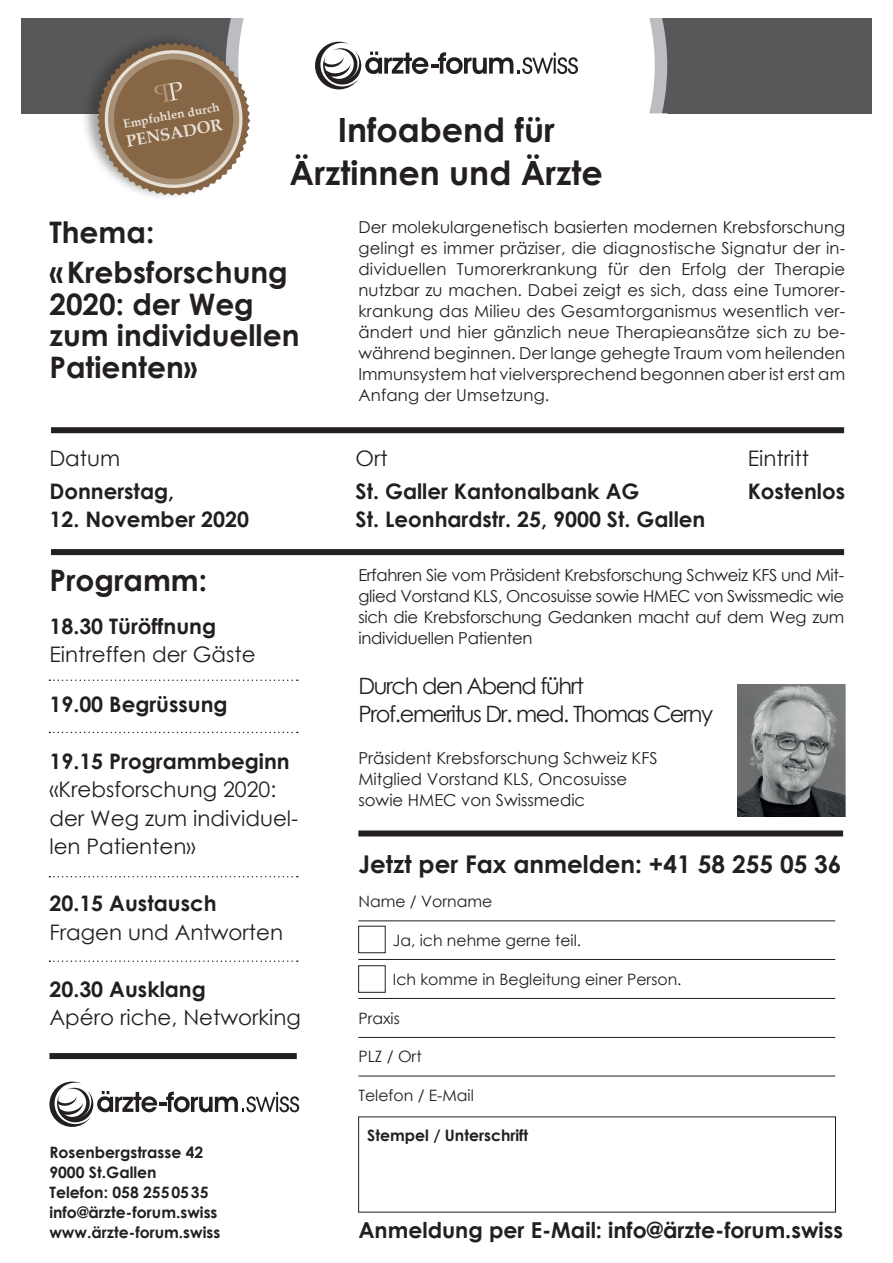
<style>
.page{position:relative;width:893px;height:1263px;background:#fff}
.page>*{position:absolute;margin:0;border:0;box-sizing:border-box;transform-origin:0 0}
.t1{font:700 33.45px/42.9px "Century Gothic";color:#231f20;text-align:center}
.t2{font:700 29.55px/31.5px "Century Gothic";color:#231f20}
.t3{font:700 24.45px "Century Gothic";color:#231f20}
.t4{font:22.5px/28.5px "Century Gothic";letter-spacing:-.06em;color:#231f20}
.t5{font:700 21.9px "Century Gothic";color:#231f20}
.t6{font:700 21.3px/28.5px "Century Gothic";color:#231f20}
.t7{font:21.3px/28.5px "Century Gothic";color:#231f20}
.t8{font:700 16.65px "Palatino Linotype";color:#e7e0d7}
.t9{font:16.5px/21px "Century Gothic";color:#231f20;text-align:justify}
.t10{font:700 15.6px/20px "Century Gothic";color:#231f20}
.t11{font:15.6px "Century Gothic";color:#231f20}
.t12{font:700 12.15px "Palatino Linotype";color:#e7e0d7}
</style>
<div class="page">
<div style="left:21px;top:18px;width:851px;height:95px;background:#57585a"></div>
<svg style="left:228px;top:18px;width:445px;height:96px;background:#f7f7f7"></svg>
<svg style="left:315px;top:42px;width:263px;height:47px;background:#d1d0d0"></svg>
<div style="left:358px;top:830px;width:485px;height:6px;background:#231f20"></div>
<div style="left:51px;top:549px;width:793px;height:6px;background:#231f20"></div>
<div style="left:51px;top:427px;width:793px;height:6px;background:#231f20"></div>
<svg style="left:49px;top:960px;width:249px;height:2px"></svg>
<svg style="left:49px;top:732px;width:249px;height:1px"></svg>
<svg style="left:49px;top:876px;width:249px;height:1px"></svg>
<svg style="left:49px;top:679px;width:249px;height:2px"></svg>
<div style="left:49px;top:1053px;width:248px;height:6px;background:#231f20"></div>
<hr style="left:358px;top:920px;width:477px;height:1px;background:#231f20">
<hr style="left:358px;top:959px;width:477px;height:1px;background:#231f20">
<svg style="left:49px;top:1081px;width:250px;height:46px"></svg>
<svg style="left:250px;top:113px;width:418px;height:1px"></svg>
<hr style="left:358px;top:998px;width:477px;height:1px;background:#231f20">
<hr style="left:358px;top:1037px;width:477px;height:1px;background:#231f20">
<hr style="left:358px;top:1076px;width:477px;height:1px;background:#231f20">
<div style="left:358px;top:926px;width:27px;height:27px;border:1px solid #231f20"></div>
<div style="left:358px;top:965px;width:27px;height:27px;border:1px solid #231f20"></div>
<img style="left:737px;top:685px;width:108px;height:131px">
<div style="left:81px;top:32px;width:169px;height:169px;background:#231f20;opacity:.4"></div>
<svg style="left:97px;top:43px;width:153px;height:153px;background:#9c866f"></svg>
<p class="t12" style="left:122px;top:115px;width:99px;rotate:-10deg">Empfohlen durch</p>
<h1 class="t1" style="left:290px;top:107px;width:315px">Infoabend für<br>Ärztinnen und Ärzte</h1>
<p class="t9" style="left:358px;top:217px;width:488px">Der molekulargenetisch basierten modernen Krebsforschung gelingt es immer präziser, die diagnostische Signatur der in&shy;dividuellen Tumorerkrankung für den Erfolg der Therapie nutzbar zu machen. Dabei zeigt es sich, dass eine Tumorer&shy;krankung das Milieu des Gesamtorganismus wesentlich ver&shy;ändert und hier gänzlich neue Therapieansätze sich zu be&shy;während beginnen. Der lange gehegte Traum vom heilenden Immunsystem hat vielversprechend begonnen aber ist erst am Anfang der Umsetzung.</p>
<p class="t8" style="left:124px;top:129px;width:99px;rotate:-10deg">PENSADOR</p>
<h2 class="t2" style="left:49px;top:211px;width:240px;line-height:40px">Thema: «Krebsforschung</h2>
<h2 class="t2" style="left:49px;top:287px;width:252px">2020: der Weg zum individuellen<br>Patienten»</h2>
<p class="t7" style="left:49px;top:443px;width:72px">Datum</p>
<p class="t6" style="left:49px;top:476px;width:126px">Donnerstag,</p>
<p class="t6" style="left:49px;top:504px;width:201px">12. November 2020</p>
<h2 class="t2" style="left:49px;top:563px;width:159px">Programm:</h2>
<p class="t6" style="left:49px;top:611px;width:168px">18.30 Türöffnung</p>
<p class="t7" style="left:49px;top:640px;width:208px">Eintreffen der Gäste</p>
<p class="t6" style="left:49px;top:689px;width:180px">19.00 Begrüssung</p>
<p class="t6" style="left:49px;top:746px;width:242px">19.15 Programmbeginn</p>
<p class="t7" style="left:49px;top:775px;width:250px">«Krebsforschung 2020: der Weg zum individuel&shy;len Patienten»</p>
<p class="t6" style="left:49px;top:888px;width:169px">20.15 Austausch</p>
<p class="t7" style="left:49px;top:917px;width:235px">Fragen und Antworten</p>
<p class="t6" style="left:49px;top:974px;width:158px">20.30 Ausklang</p>
<p class="t7" style="left:49px;top:1003px;width:253px">Apéro riche, Networking</p>
<p class="t10" style="left:49px;top:1142px;width:172px">Rosenbergstrasse 42<br>9000 St.Gallen<br>Telefon: 058 2550535 info@ärzte-forum.swiss www.ärzte-forum.swiss</p>
<p class="t7" style="left:356px;top:443px;width:34px">Ort</p>
<p class="t7" style="left:748px;top:443px;width:63px">Eintritt</p>
<p class="t6" style="left:356px;top:476px;width:351px">St. Galler Kantonalbank AG<br>St. Leonhardstr. 25, 9000 St. Gallen</p>
<p class="t6" style="left:748px;top:476px;width:99px">Kostenlos</p>
<p class="t9" style="left:358px;top:564px;width:487px">Erfahren Sie vom Präsident Krebsforschung Schweiz KFS und Mit&shy;glied Vorstand KLS, Oncosuisse sowie HMEC von Swissmedic wie sich die Krebsforschung Gedanken macht auf dem Weg zum individuellen Patienten</p>
<h3 class="t4" style="left:358px;top:671px;width:356px">Durch den Abend führt<br>Prof.emeritus Dr. med. Thomas Cerny</h3>
<p class="t9" style="left:358px;top:747px;width:301px;text-align:left">Präsident Krebsforschung Schweiz KFS<br>Mitglied Vorstand KLS, Oncosuisse sowie HMEC von Swissmedic</p>
<h3 class="t3" style="left:358px;top:845px;width:485px">Jetzt per Fax anmelden: +41 58 255 05 36</h3>
<p class="t11" style="left:358px;top:890px;width:135px">Name / Vorname</p>
<p class="t11" style="left:393px;top:929px;width:190px">Ja, ich nehme gerne teil.</p>
<p class="t11" style="left:393px;top:968px;width:290px">Ich komme in Begleitung einer Person.</p>
<p class="t11" style="left:358px;top:1007px;width:43px">Praxis</p>
<p class="t11" style="left:358px;top:1046px;width:65px">PLZ / Ort</p>
<p class="t11" style="left:358px;top:1084px;width:117px">Telefon / E-Mail</p>
<p class="t10" style="left:367px;top:1125px;width:163px">Stempel / Unterschrift</p>
<h3 class="t5" style="left:358px;top:1214px;width:486px">Anmeldung per E-Mail: info@ärzte-forum.swiss</h3>
</div>
